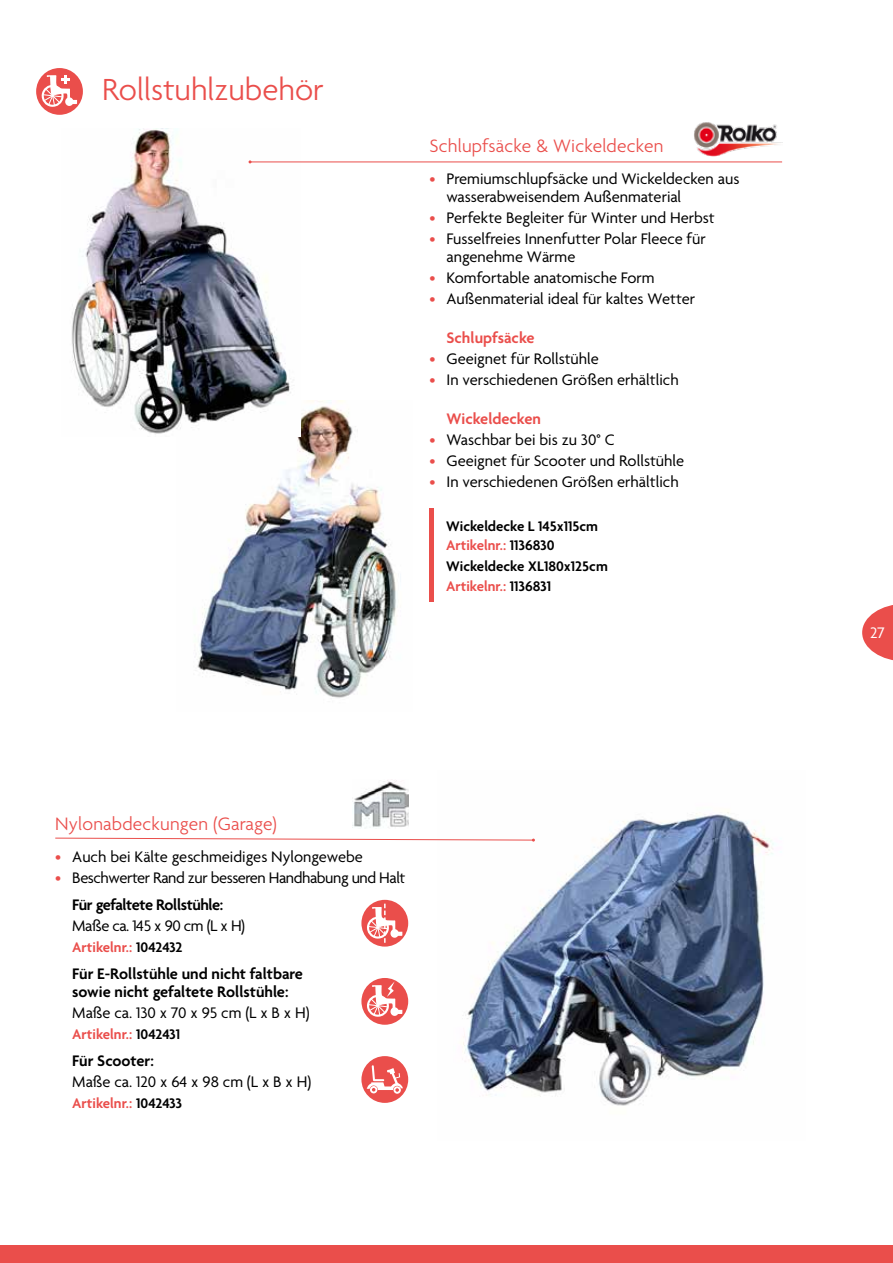
<style>
.page{position:relative;width:893px;height:1263px;background:#fff}
.page>*{position:absolute;margin:0;border:0;box-sizing:border-box;transform-origin:0 0}
.t1{font:300 33px "Agenda";color:#ea4e4b}
.t2{font:300 19.5px "Agenda";letter-spacing:.01em;color:#ea4e4b}
.t3{font:16.5px/18px "Agenda";color:#000}
.t4{font:16.5px/27px "Agenda";letter-spacing:-.025em;color:#000}
.t5{font:600 16.5px/18px "Agenda";color:#000}
.t6{font:600 16.5px "Agenda";color:#ea4e4b}
.t7{font:16.5px "Agenda";color:#fff}
.t8{font:600 15px/19.5px "Agenda";color:#000}
.t9{font:600 15px "Agenda";color:#ea4e4b}
.s1{color:#ea4e4b}
.s2{font-weight:600}
.s3{color:#000}
</style>
<div class="page">
<div style="left:0;top:1246px;width:893px;height:17px;background:#ea4e4b"></div>
<svg style="left:862px;top:605px;width:31px;height:56px"></svg>
<img style="left:463px;top:812px;width:311px;height:294px">
<svg style="left:55px;top:837px;width:480px;height:4px"></svg>
<img style="left:197px;top:401px;width:199px;height:297px">
<div style="left:36px;top:68px;width:47px;height:47px;background:#ea4e4b;border-radius:50%"></div>
<div style="left:361px;top:900px;width:47px;height:46px;background:#ea4e4b;border-radius:50%"></div>
<img style="left:71px;top:129px;width:230px;height:308px">
<hr style="left:250px;top:162px;width:532px;height:1px;background:#ea4e4b">
<img style="left:694px;top:122px;width:88px;height:34px">
<img style="left:352px;top:780px;width:56px;height:49px">
<svg style="left:42px;top:75px;width:35px;height:33px"></svg>
<div style="left:361px;top:1056px;width:47px;height:47px;background:#ea4e4b;border-radius:50%"></div>
<svg style="left:367px;top:1065px;width:36px;height:29px"></svg>
<svg style="left:367px;top:904px;width:35px;height:39px"></svg>
<div style="left:361px;top:978px;width:47px;height:47px;background:#ea4e4b;border-radius:50%"></div>
<svg style="left:367px;top:981px;width:35px;height:37px"></svg>
<div style="left:429px;top:509px;width:5px;height:93px;background:#ea4e4b"></div>
<h1 class="t1" style="left:102px;top:71px;width:223px">Rollstuhlzubehör</h1>
<p class="t2" style="left:429px;top:136px;width:235px">Schlupfsäcke &amp; Wickeldecken</p>
<p class="t3" style="left:446px;top:171px;width:294px;text-indent:-17px"><span class="s1">•</span> Premiumschlupfsäcke und Wickeldecken aus wasserabweisendem Außenmaterial</p>
<p class="t3" style="left:429px;top:210px;width:287px"><span class="s1">•</span> Perfekte Begleiter für Winter und Herbst</p>
<p class="t3" style="left:446px;top:231px;width:261px;text-indent:-17px"><span class="s1">•</span> Fusselfreies Innenfutter Polar Fleece für angenehme Wärme</p>
<p class="t3" style="left:429px;top:270px;width:227px"><span class="s1">•</span> Komfortable anatomische Form</p>
<p class="t3" style="left:429px;top:291px;width:267px"><span class="s1">•</span> Außenmaterial ideal für kaltes Wetter</p>
<p class="t6" style="left:446px;top:329px;width:90px">Schlupfsäcke</p>
<p class="t3" style="left:429px;top:351px;width:171px"><span class="s1">•</span> Geeignet für Rollstühle</p>
<p class="t3" style="left:429px;top:372px;width:251px"><span class="s1">•</span> In verschiedenen Größen erhältlich</p>
<p class="t6" style="left:446px;top:410px;width:96px">Wickeldecken</p>
<p class="t3" style="left:429px;top:432px;width:187px"><span class="s1">•</span> Waschbar bei bis zu 30° C</p>
<p class="t3" style="left:429px;top:453px;width:256px"><span class="s1">•</span> Geeignet für Scooter und Rollstühle</p>
<p class="t3" style="left:429px;top:474px;width:251px"><span class="s1">•</span> In verschiedenen Größen erhältlich</p>
<p class="t8" style="left:446px;top:517px;width:153px">Wickeldecke L 145x115cm<br><span class="s1">Artikelnr.:</span> 1136830</p>
<p class="t8" style="left:446px;top:558px;width:163px">Wickeldecke XL180x125cm<br><span class="s1">Artikelnr.:</span> 1136831</p>
<p class="t2" style="left:55px;top:813px;width:223px">Nylonabdeckungen (Garage)</p>
<p class="t3" style="left:55px;top:848px;width:309px"><span class="s1">•</span> Auch bei Kälte geschmeidiges Nylongewebe</p>
<p class="t4" style="left:72px;top:865px;width:335px;text-indent:-17px"><span class="s1">•</span> Beschwerter Rand zur besseren Handhabung und Halt<br><span class="s2">Für gefaltete Rollstühle:</span></p>
<p class="t4" style="left:72px;top:913px;width:174px">Maße ca. 145 x 90 cm (L x H)</p>
<p class="t9" style="left:72px;top:939px;width:112px">Artikelnr.: <span class="s3">1042432</span></p>
<p class="t5" style="left:72px;top:965px;width:232px">Für E-Rollstühle und nicht faltbare sowie nicht gefaltete Rollstühle:</p>
<p class="t3" style="left:72px;top:1004px;width:239px">Maße ca. 130 x 70 x 95 cm (L x B x H)</p>
<p class="t9" style="left:72px;top:1026px;width:109px">Artikelnr.: <span class="s3">1042431</span></p>
<p class="t5" style="left:72px;top:1052px;width:83px">Für Scooter:</p>
<p class="t3" style="left:72px;top:1073px;width:241px">Maße ca. 120 x 64 x 98 cm (L x B x H)</p>
<p class="t9" style="left:72px;top:1095px;width:111px">Artikelnr.: <span class="s3">1042433</span></p>
<p class="t7" style="left:870px;top:624px;width:16px">27</p>
</div>
